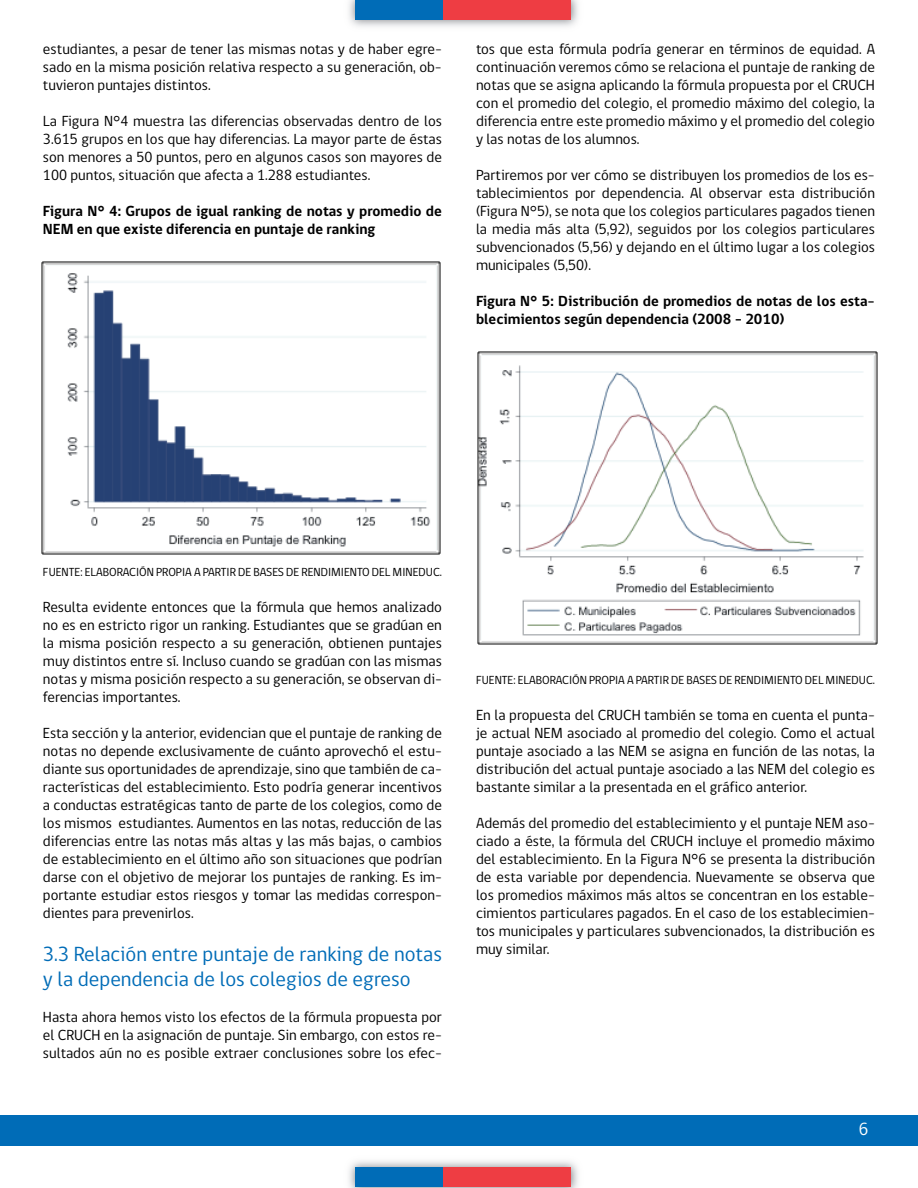
<style>
.page{position:relative;width:918px;height:1188px;background:#fff}
.page>*{position:absolute;margin:0;border:0;box-sizing:border-box;transform-origin:0 0}
.t1{font:21px/25.2px "gob CL";color:#006cb7}
.t2{font:18px "gob CL";color:#fff}
.t3{font:15px/18px "gob CL";color:#000;text-align:justify}
.t4{font:700 15px/18px "gob CL";color:#000}
.t5{font:12px "gob CL";color:#000}
</style>
<div class="page">
<img style="left:349px;top:0;width:229px;height:27px">
<div style="left:355px;top:1px;width:89px;height:19px;background:#006cb7"></div>
<div style="left:444px;top:1px;width:127px;height:19px;background:#ee3d43"></div>
<img style="left:349px;top:1161px;width:229px;height:27px">
<div style="left:355px;top:1168px;width:89px;height:19px;background:#006cb7"></div>
<div style="left:444px;top:1168px;width:127px;height:19px;background:#ee3d43"></div>
<div style="left:0;top:1115px;width:918px;height:30px;background:#006cb7"></div>
<img style="left:41px;top:262px;width:399px;height:292px">
<img style="left:478px;top:351px;width:399px;height:293px">
<p class="t3" style="left:43px;top:40px;width:400px">estudiantes, a pesar de tener las mismas notas y de haber egre&shy;sado en la misma posición relativa respecto a su generación, ob&shy;tuvieron puntajes distintos.</p>
<p class="t3" style="left:43px;top:112px;width:401px">La Figura N°4 muestra las diferencias observadas dentro de los 3.615 grupos en los que hay diferencias. La mayor parte de éstas son menores a 50 puntos, pero en algunos casos son mayores de 100 puntos, situación que afecta a 1.288 estudiantes.</p>
<p class="t4" style="left:43px;top:202px;width:400px">Figura N° 4: Grupos de igual ranking de notas y promedio de<br>NEM en que existe diferencia en puntaje de ranking</p>
<p class="t3" style="left:476px;top:40px;width:401px">tos que esta fórmula podría generar en términos de equidad. A continuación veremos cómo se relaciona el puntaje de ranking de notas que se asigna aplicando la fórmula propuesta por el CRUCH con el promedio del colegio, el promedio máximo del colegio, la diferencia entre este promedio máximo y el promedio del colegio y las notas de los alumnos.</p>
<p class="t3" style="left:476px;top:166px;width:401px">Partiremos por ver cómo se distribuyen los promedios de los es&shy;tablecimientos por dependencia. Al observar esta distribución (Figura N°5), se nota que los colegios particulares pagados tienen la media más alta (5,92), seguidos por los colegios particulares subvencionados (5,56) y dejando en el último lugar a los colegios municipales (5,50).</p>
<p class="t4" style="left:476px;top:292px;width:400px">Figura N° 5: Distribución de promedios de notas de los esta&shy;blecimientos según dependencia (2008 – 2010)</p>
<p class="t5" style="left:43px;top:564px;width:401px">FUENTE: ELABORACIÓN PROPIA A PARTIR DE BASES DE RENDIMIENTO DEL MINEDUC.</p>
<p class="t3" style="left:43px;top:598px;width:401px">Resulta evidente entonces que la fórmula que hemos analizado no es en estricto rigor un ranking. Estudiantes que se gradúan en la misma posición respecto a su generación, obtienen puntajes muy distintos entre sí. Incluso cuando se gradúan con las mismas notas y misma posición respecto a su generación, se observan di&shy;ferencias importantes.</p>
<p class="t3" style="left:43px;top:724px;width:401px">Esta sección y la anterior, evidencian que el puntaje de ranking de notas no depende exclusivamente de cuánto aprovechó el estu&shy;diante sus oportunidades de aprendizaje, sino que también de ca&shy;racterísticas del establecimiento. Esto podría generar incentivos a conductas estratégicas tanto de parte de los colegios, como de los mismos estudiantes. Aumentos en las notas, reducción de las diferencias entre las notas más altas y las más bajas, o cambios de establecimiento en el último año son situaciones que podrían darse con el objetivo de mejorar los puntajes de ranking. Es im&shy;portante estudiar estos riesgos y tomar las medidas correspon&shy;dientes para prevenirlos.</p>
<h1 class="t1" style="left:43px;top:942px;width:400px">3.3 Relación entre puntaje de ranking de notas y la dependencia de los colegios de egreso</h1>
<p class="t3" style="left:43px;top:1009px;width:401px">Hasta ahora hemos visto los efectos de la fórmula propuesta por el CRUCH en la asignación de puntaje. Sin embargo, con estos re&shy;sultados aún no es posible extraer conclusiones sobre los efec-</p>
<p class="t5" style="left:476px;top:672px;width:401px">FUENTE: ELABORACIÓN PROPIA A PARTIR DE BASES DE RENDIMIENTO DEL MINEDUC.</p>
<p class="t3" style="left:476px;top:706px;width:400px">En la propuesta del CRUCH también se toma en cuenta el punta&shy;je actual NEM asociado al promedio del colegio. Como el actual puntaje asociado a las NEM se asigna en función de las notas, la distribución del actual puntaje asociado a las NEM del colegio es bastante similar a la presentada en el gráfico anterior.</p>
<p class="t3" style="left:476px;top:814px;width:401px">Además del promedio del establecimiento y el puntaje NEM aso&shy;ciado a éste, la fórmula del CRUCH incluye el promedio máximo del establecimiento. En la Figura N°6 se presenta la distribución de esta variable por dependencia. Nuevamente se observa que los promedios máximos más altos se concentran en los estable&shy;cimientos particulares pagados. En el caso de los establecimien&shy;tos municipales y particulares subvencionados, la distribución es muy similar.</p>
<p class="t2" style="left:859px;top:1117px;width:11px">6</p>
</div>
